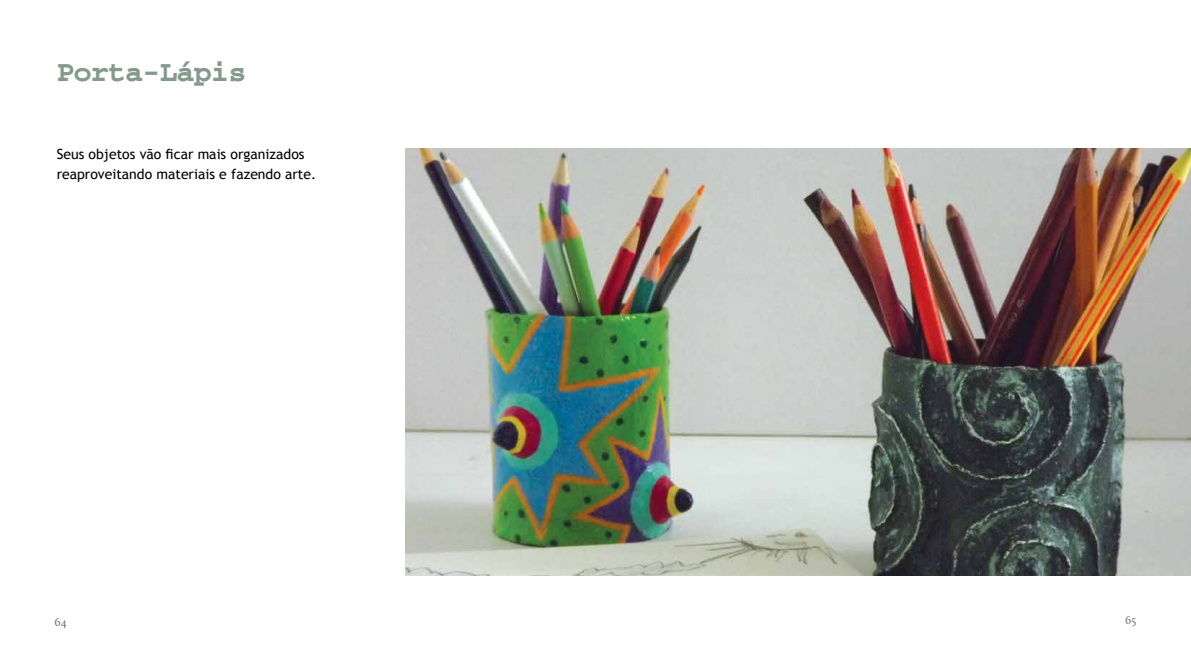
<style>
.page{position:relative;width:1191px;height:652px;background:#fff}
.page>*{position:absolute;margin:0;border:0;box-sizing:border-box;transform-origin:0 0}
.t1{font:30px "Alphabet";color:#839a8c}
.t2{font:14px/20px "Trebuchet MS";color:#000}
.t3{font:12px "Calluna";color:#6d6e71}
</style>
<div class="page">
<img style="left:405px;top:149px;width:786px;height:426px">
<h1 class="t1" style="left:57px;top:57px;width:190px">Porta-Lápis</h1>
<p class="t2" style="left:57px;top:144px;width:261px">Seus objetos vão ficar mais organizados reaproveitando materiais e fazendo arte.</p>
<p class="t3" style="left:55px;top:615px;width:14px">64</p>
<p class="t3" style="left:1125px;top:613px;width:13px">65</p>
</div>
